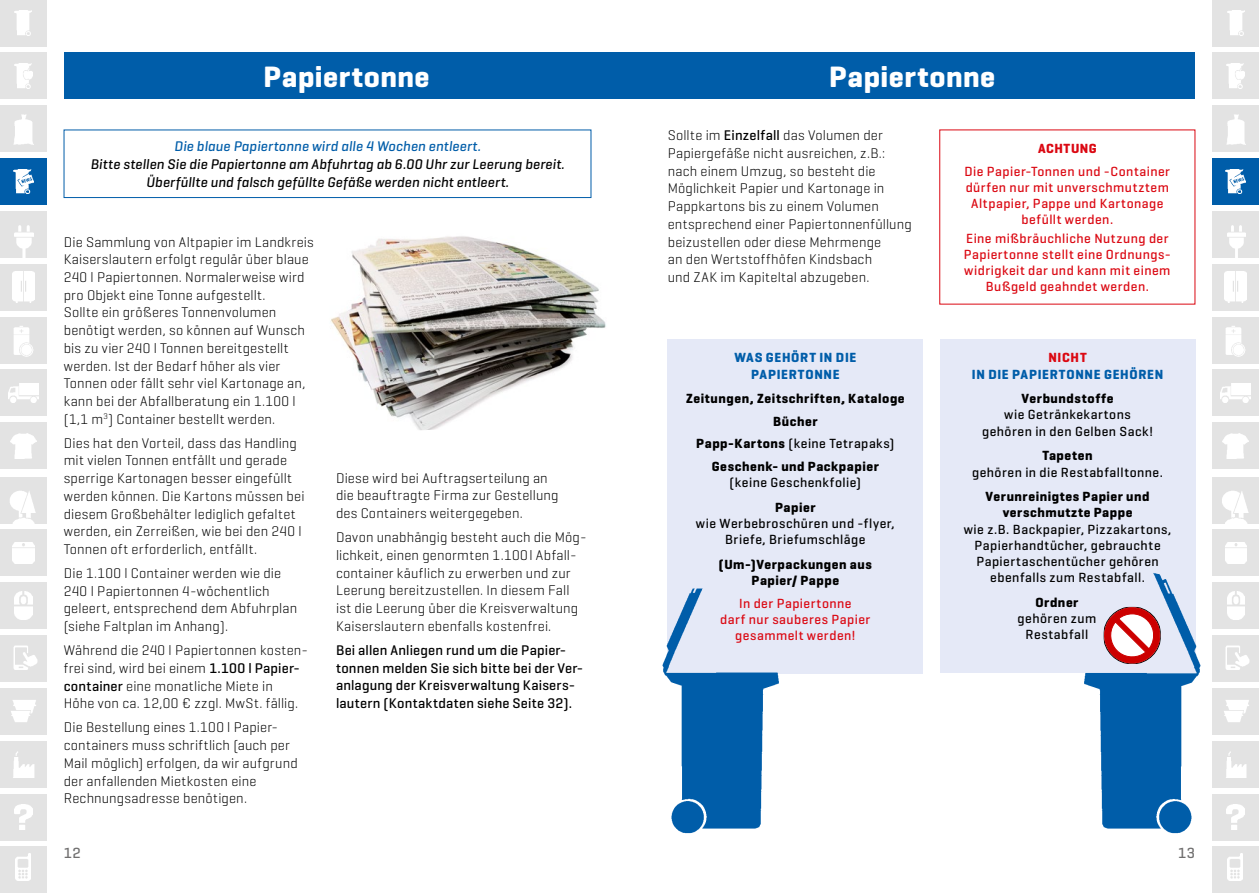
<style>
.page{position:relative;width:1259px;height:893px;background:#fff}
.page>*{position:absolute;margin:0;border:0;box-sizing:border-box;transform-origin:0 0}
.t1{font:700 30px "Geogrotesque";letter-spacing:.015em;color:#fff}
.t2{font:500 15px "Geogrotesque";color:#706f6f}
.t3{font:300 14.25px/17.7px "Geogrotesque";letter-spacing:.01em;color:#000}
.t4{font:500 14.25px/17.7px "Geogrotesque";letter-spacing:.01em;color:#000}
.t5{font:italic 500 14.25px/17.7px "Geogrotesque";letter-spacing:.01em;color:#000;text-align:center}
.t6{font:italic 500 14.25px "Geogrotesque";letter-spacing:.01em;color:#005da9}
.t7{font:500 13.5px/16.2px "Geogrotesque";letter-spacing:.035em;color:#000;text-align:center}
.t8{font:500 13.5px/16.2px "Geogrotesque";letter-spacing:.035em;color:#db0812;text-align:center}
.t9{font:700 13.5px/22.5px "Geogrotesque";letter-spacing:.04em;color:#000;text-align:center}
.t10{font:700 13.5px/16.2px "Geogrotesque";letter-spacing:.05em;color:#005da9;text-align:center}
.t11{font:700 13.5px "Geogrotesque";letter-spacing:.05em;color:#db0812}
.s1{font-weight:500}
</style>
<div class="page">
<div style="left:1212px;top:422px;width:47px;height:47px;background:#e3e3e3"></div>
<div style="left:1212px;top:846px;width:47px;height:47px;background:#e3e3e3"></div>
<div style="left:1212px;top:52px;width:47px;height:47px;background:#e3e3e3"></div>
<div style="left:1212px;top:264px;width:47px;height:47px;background:#e3e3e3"></div>
<div style="left:1212px;top:0;width:47px;height:46px;background:#e3e3e3"></div>
<div style="left:1212px;top:105px;width:47px;height:47px;background:#e3e3e3"></div>
<div style="left:1212px;top:635px;width:47px;height:47px;background:#e3e3e3"></div>
<div style="left:1212px;top:211px;width:47px;height:47px;background:#e3e3e3"></div>
<div style="left:1212px;top:317px;width:47px;height:46px;background:#e3e3e3"></div>
<div style="left:1212px;top:369px;width:47px;height:47px;background:#e3e3e3"></div>
<div style="left:1212px;top:477px;width:47px;height:47px;background:#e3e3e3"></div>
<div style="left:1212px;top:530px;width:47px;height:46px;background:#e3e3e3"></div>
<div style="left:1212px;top:794px;width:47px;height:46px;background:#e3e3e3"></div>
<div style="left:1212px;top:582px;width:47px;height:47px;background:#e3e3e3"></div>
<div style="left:1212px;top:688px;width:47px;height:47px;background:#e3e3e3"></div>
<div style="left:1212px;top:741px;width:47px;height:47px;background:#e3e3e3"></div>
<div style="left:0;top:422px;width:47px;height:47px;background:#e3e3e3"></div>
<div style="left:0;top:52px;width:47px;height:47px;background:#e3e3e3"></div>
<div style="left:0;top:264px;width:47px;height:47px;background:#e3e3e3"></div>
<div style="left:0;top:0;width:47px;height:46px;background:#e3e3e3"></div>
<div style="left:0;top:105px;width:47px;height:47px;background:#e3e3e3"></div>
<div style="left:0;top:635px;width:47px;height:47px;background:#e3e3e3"></div>
<div style="left:0;top:211px;width:47px;height:47px;background:#e3e3e3"></div>
<div style="left:0;top:317px;width:47px;height:46px;background:#e3e3e3"></div>
<div style="left:0;top:369px;width:47px;height:47px;background:#e3e3e3"></div>
<div style="left:0;top:477px;width:47px;height:47px;background:#e3e3e3"></div>
<div style="left:0;top:530px;width:47px;height:46px;background:#e3e3e3"></div>
<div style="left:0;top:794px;width:47px;height:46px;background:#e3e3e3"></div>
<div style="left:0;top:582px;width:47px;height:47px;background:#e3e3e3"></div>
<div style="left:0;top:688px;width:47px;height:47px;background:#e3e3e3"></div>
<div style="left:0;top:741px;width:47px;height:47px;background:#e3e3e3"></div>
<div style="left:0;top:846px;width:47px;height:47px;background:#e3e3e3"></div>
<div style="left:0;top:158px;width:47px;height:47px;background:#005da9"></div>
<div style="left:1212px;top:158px;width:47px;height:47px;background:#005da9"></div>
<div style="left:64px;top:52px;width:565px;height:47px;background:#005da9"></div>
<div style="left:629px;top:52px;width:566px;height:47px;background:#005da9"></div>
<div style="left:64px;top:130px;width:527px;height:68px;border:1px solid #005da9"></div>
<div style="left:940px;top:339px;width:255px;height:334px;background:#e5e9f7"></div>
<div style="left:668px;top:339px;width:255px;height:335px;background:#e5e9f7"></div>
<img style="left:331px;top:236px;width:275px;height:194px">
<img style="left:662px;top:588px;width:117px;height:245px">
<img style="left:1084px;top:565px;width:117px;height:268px">
<svg style="left:1103px;top:607px;width:57px;height:57px"></svg>
<img style="left:14px;top:63px;width:19px;height:25px">
<img style="left:14px;top:114px;width:19px;height:30px">
<img style="left:13px;top:272px;width:21px;height:30px">
<img style="left:15px;top:11px;width:17px;height:25px">
<img style="left:14px;top:169px;width:19px;height:25px">
<img style="left:10px;top:491px;width:26px;height:33px">
<img style="left:15px;top:225px;width:18px;height:33px">
<img style="left:14px;top:326px;width:19px;height:31px">
<img style="left:8px;top:384px;width:30px;height:19px">
<img style="left:13px;top:542px;width:21px;height:22px">
<img style="left:15px;top:805px;width:17px;height:24px">
<img style="left:15px;top:854px;width:15px;height:27px">
<img style="left:13px;top:751px;width:22px;height:26px">
<img style="left:15px;top:592px;width:17px;height:28px">
<img style="left:13px;top:645px;width:25px;height:25px">
<img style="left:11px;top:433px;width:25px;height:25px">
<img style="left:11px;top:700px;width:25px;height:22px">
<img style="left:1226px;top:63px;width:18px;height:25px">
<img style="left:1227px;top:114px;width:18px;height:30px">
<img style="left:1225px;top:272px;width:21px;height:30px">
<img style="left:1227px;top:11px;width:17px;height:25px">
<img style="left:1226px;top:169px;width:19px;height:25px">
<img style="left:1222px;top:491px;width:27px;height:33px">
<img style="left:1227px;top:225px;width:18px;height:33px">
<img style="left:1226px;top:326px;width:19px;height:31px">
<img style="left:1220px;top:384px;width:30px;height:19px">
<img style="left:1225px;top:542px;width:21px;height:22px">
<img style="left:1227px;top:805px;width:17px;height:24px">
<img style="left:1227px;top:854px;width:15px;height:27px">
<img style="left:1226px;top:751px;width:21px;height:26px">
<img style="left:1225px;top:645px;width:25px;height:25px">
<img style="left:1222px;top:433px;width:26px;height:25px">
<img style="left:1224px;top:700px;width:25px;height:22px">
<img style="left:1227px;top:592px;width:17px;height:28px">
<h1 class="t1" style="left:264px;top:58px;width:168px">Papiertonne</h1>
<h1 class="t1" style="left:829px;top:58px;width:168px">Papiertonne</h1>
<p class="t6" style="left:174px;top:138px;width:308px">Die blaue Papiertonne wird alle 4 Wochen entleert.</p>
<p class="t5" style="left:90px;top:155px;width:476px">Bitte stellen Sie die Papiertonne am Abfuhrtag ab 6.00 Uhr zur Leerung bereit.<br>Überfüllte und falsch gefüllte Gefäße werden nicht entleert.</p>
<p class="t3" style="left:64px;top:233px;width:252px">Die Sammlung von Altpapier im Landkreis Kaiserslautern erfolgt regulär über blaue 240 l Papiertonnen. Normalerweise wird pro Objekt eine Tonne aufgestellt.<br>Sollte ein größeres Tonnenvolumen benötigt werden, so können auf Wunsch bis zu vier 240 l Tonnen bereitgestellt werden. Ist der Bedarf höher als vier Tonnen oder fällt sehr viel Kartonage an, kann bei der Abfallberatung ein 1.100 l (1,1 m<sup>3</sup>) Container bestellt werden.</p>
<p class="t3" style="left:64px;top:434px;width:242px">Dies hat den Vorteil, dass das Handling mit vielen Tonnen entfällt und gerade sperrige Kartonagen besser eingefüllt werden können. Die Kartons müssen bei diesem Großbehälter lediglich gefaltet werden, ein Zerreißen, wie bei den 240 l Tonnen oft erforderlich, entfällt.</p>
<p class="t3" style="left:64px;top:564px;width:235px">Die 1.100 l Container werden wie die 240 l Papiertonnen 4-wöchentlich geleert, entsprechend dem Abfuhrplan (siehe Faltplan im Anhang).</p>
<p class="t3" style="left:64px;top:641px;width:246px">Während die 240 l Papiertonnen kosten&shy;frei sind, wird bei einem <span class="s1">1.100 l Papier&shy;container</span> eine monatliche Miete in<br>Höhe von ca. 12,00 € zzgl. MwSt. fällig.</p>
<p class="t3" style="left:64px;top:718px;width:235px">Die Bestellung eines 1.100 l Papier&shy;containers muss schriftlich (auch per Mail möglich) erfolgen, da wir aufgrund der anfallenden Mietkosten eine Rechnungsadresse benötigen.</p>
<p class="t3" style="left:336px;top:469px;width:224px">Diese wird bei Auftragserteilung an die beauftragte Firma zur Gestellung des Containers weitergegeben.</p>
<p class="t3" style="left:336px;top:528px;width:252px">Davon unabhängig besteht auch die Mög&shy;lichkeit, einen genormten 1.100l Abfall&shy;container käuflich zu erwerben und zur Leerung bereitzustellen. In diesem Fall ist die Leerung über die Kreisverwaltung Kaiserslautern ebenfalls kostenfrei.</p>
<p class="t4" style="left:336px;top:641px;width:249px">Bei allen Anliegen rund um die Papier&shy;tonnen melden Sie sich bitte bei der Ver&shy;anlagung der Kreisverwaltung Kaisers&shy;lautern (Kontaktdaten siehe Seite 32).</p>
<p class="t3" style="left:668px;top:126px;width:245px">Sollte im <span class="s1">Einzelfall</span> das Volumen der Papiergefäße nicht ausreichen, z.B.: nach einem Umzug, so besteht die Möglichkeit Papier und Kartonage in Pappkartons bis zu einem Volumen entsprechend einer Papiertonnenfüllung beizustellen oder diese Mehrmenge<br>an den Wertstoffhöfen Kindsbach<br>und ZAK im Kapiteltal abzugeben.</p>
<p class="t10" style="left:734px;top:350px;width:123px">WAS GEHÖRT IN DIE<br>PAPIERTONNE</p>
<p class="t9" style="left:686px;top:387px;width:220px">Zeitungen, Zeitschriften, Kataloge<br>Bücher<br>Papp-Kartons <span class="s1">(keine Tetrapaks)<br></span>Geschenk- und Packpapier</p>
<p class="t7" style="left:729px;top:474px;width:133px">(keine Geschenkfolie)</p>
<p class="t9" style="left:775px;top:496px;width:42px">Papier</p>
<p class="t7" style="left:696px;top:515px;width:200px">wie Werbebroschüren und -flyer,<br>Briefe, Briefumschläge</p>
<p class="t9" style="left:719px;top:556px;width:154px;line-height:16.2px">(Um-)Verpackungen aus<br>Papier/ Pappe</p>
<p class="t8" style="left:720px;top:595px;width:152px">In der Papiertonne<br>darf nur sauberes Papier gesammelt werden!</p>
<p class="t11" style="left:1038px;top:140px;width:60px">ACHTUNG</p>
<p class="t8" style="left:964px;top:163px;width:207px">Die Papier-Tonnen und -Container dürfen nur mit unverschmutztem<br>Altpapier, Pappe und Kartonage befüllt werden.</p>
<p class="t8" style="left:963px;top:230px;width:208px">Eine mißbräuchliche Nutzung der<br>Papiertonne stellt eine Ordnungs&shy;widrigkeit dar und kann mit einem<br>Bußgeld geahndet werden.</p>
<p class="t11" style="left:1048px;top:349px;width:40px">NICHT</p>
<p class="t10" style="left:972px;top:366px;width:193px">IN DIE PAPIERTONNE GEHÖREN</p>
<p class="t9" style="left:1021px;top:387px;width:94px">Verbundstoffe</p>
<p class="t7" style="left:982px;top:406px;width:172px">wie Getränkekartons gehören in den Gelben Sack!</p>
<p class="t9" style="left:1042px;top:444px;width:52px">Tapeten</p>
<p class="t7" style="left:972px;top:464px;width:192px">gehören in die Restabfalltonne.</p>
<p class="t9" style="left:985px;top:489px;width:166px;line-height:16.2px">Verunreinigtes Papier und verschmutzte Pappe</p>
<p class="t7" style="left:963px;top:521px;width:209px">wie z.B. Backpapier, Pizzakartons,<br>Papierhandtücher, gebrauchte<br>Papiertaschentücher gehören ebenfalls zum Restabfall.</p>
<p class="t9" style="left:1035px;top:591px;width:45px">Ordner</p>
<p class="t7" style="left:1017px;top:610px;width:80px">gehören zum<br>Restabfall</p>
<p class="t2" style="left:64px;top:843px;width:18px">12</p>
<p class="t2" style="left:1178px;top:843px;width:18px">13</p>
</div>
